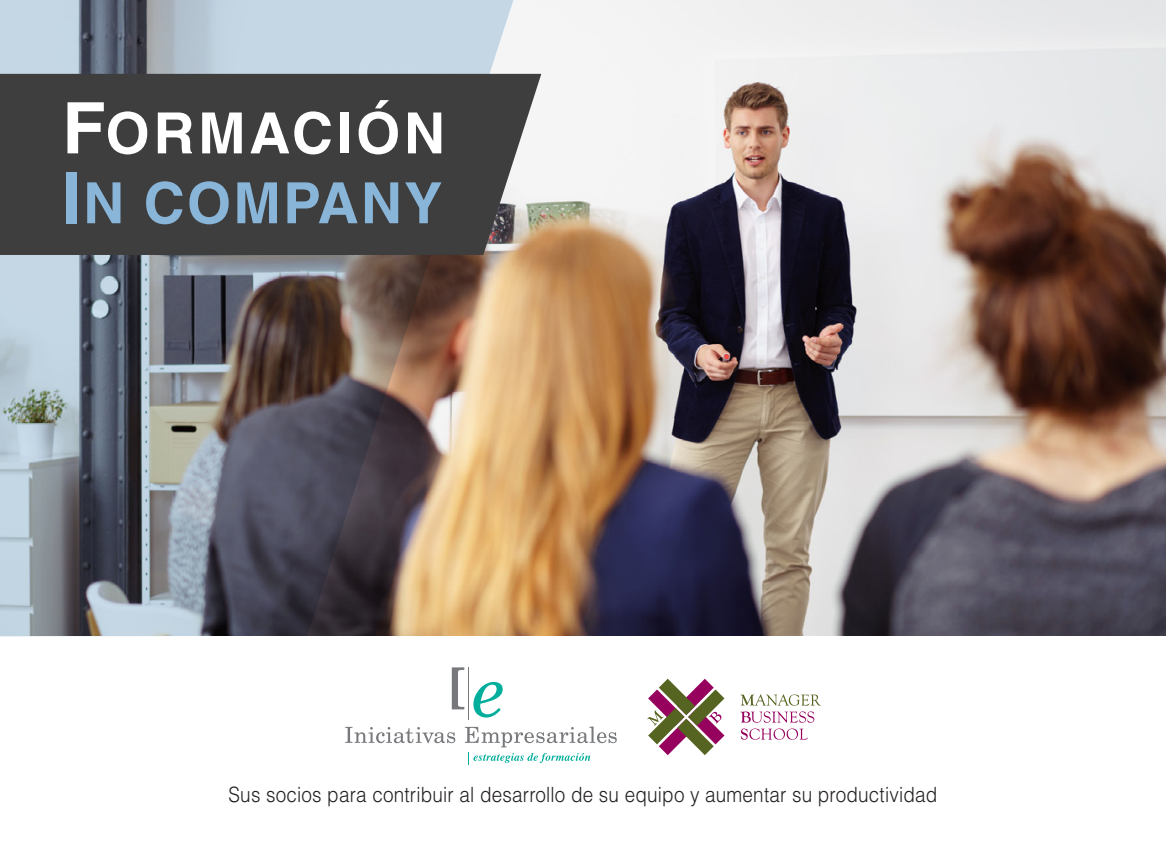
<style>
.page{position:relative;width:1166px;height:844px;background:#fff}
.page>*{position:absolute;margin:0;border:0;box-sizing:border-box;transform-origin:0 0}
.t1{font:700 56.88px "Helvetica LT Std";letter-spacing:.065em;color:#fff}
.t2{font:700 56.88px "Helvetica LT Std";letter-spacing:.04em;color:#89b5d8}
.t3{font:300 21px "Helvetica LT Std";letter-spacing:.01em;color:#231f20;scale:.9 1}
.s1{font-size:71.05px}
</style>
<div class="page">
<img style="left:513px;top:0;width:653px;height:635px">
<img style="left:0;top:0;width:513px;height:636px">
<svg style="left:345px;top:726px;width:110px;height:17px"></svg>
<svg style="left:452px;top:667px;width:12px;height:42px"></svg>
<hr style="left:469px;top:667px;width:1px;height:52px;background:#76787b">
<svg style="left:473px;top:682px;width:30px;height:35px"></svg>
<svg style="left:465px;top:726px;width:152px;height:38px"></svg>
<svg style="left:740px;top:694px;width:80px;height:11px"></svg>
<svg style="left:740px;top:711px;width:74px;height:11px"></svg>
<svg style="left:741px;top:728px;width:67px;height:11px"></svg>
<svg style="left:647px;top:678px;width:77px;height:77px"></svg>
<div style="left:0;top:74px;width:541px;height:181px;background:#3e3e3f"></div>
<p class="t1" style="left:62px;top:99px;width:384px"><span class="s1">F</span>ORMACIÓN</p>
<p class="t2" style="left:62px;top:168px;width:382px"><span class="s1">I</span>N COMPANY</p>
<p class="t3" style="left:229px;top:781px;width:789px">Sus socios para contribuir al desarrollo de su equipo y aumentar su productividad</p>
</div>
